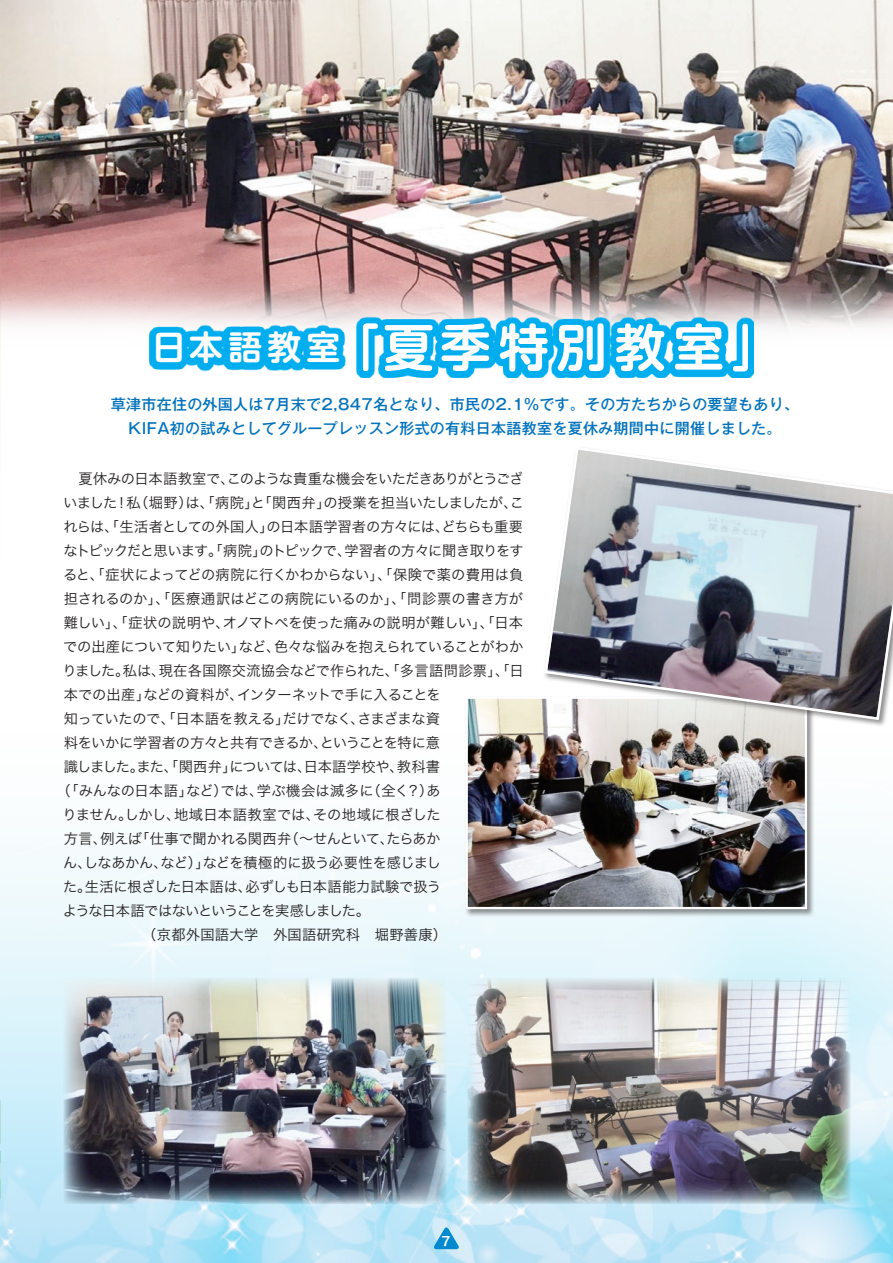
<style>
.page{position:relative;width:893px;height:1263px;background:#fff}
.page>*{position:absolute;margin:0;border:0;box-sizing:border-box;transform-origin:0 0}
.t1{font:700 50.55px "UD Shin M Go Pro De";letter-spacing:.155em;color:#fff}
.t2{font:500 15px/24px "Gothic MB101 Pro";letter-spacing:.02em;color:#0072bc;text-align:center}
.t3{font:14.25px "Hira Kaku Pro W3";letter-spacing:-.02em;color:#231f20}
.t4{font:14.25px "Hira Kaku Pro W3";color:#231f20}
.t5{font:14.25px "Hira Kaku Pro W3";letter-spacing:-.065em;color:#231f20}
.t6{font:14.25px "Hira Kaku Pro W3";letter-spacing:.025em;color:#231f20}
.t7{font:14.25px "Hira Kaku Pro W3";letter-spacing:-.045em;color:#231f20}
.t8{font:14.25px "Hira Kaku Pro W3";letter-spacing:.005em;color:#231f20}
.t9{font:14.25px "Hira Kaku Pro W3";letter-spacing:-.08em;color:#231f20}
.t10{font:14.25px "Hira Kaku Pro W3";letter-spacing:.02em;color:#231f20}
.t11{font:12.75px "Hira Kaku Pro W6";color:#fff}
.s1{font-size:33.75px}
</style>
<div class="page">
<img style="left:0;top:407px;width:1px;height:21px">
<img style="left:0;top:817px;width:893px;height:446px">
<img style="left:0;top:0;width:893px;height:407px">
<img style="left:64px;top:978px;width:382px;height:225px">
<img style="left:468px;top:978px;width:382px;height:225px">
<svg style="left:150px;top:317px;width:604px;height:61px;background:#32bcf0"></svg>
<div style="left:464px;top:695px;width:350px;height:222px;background:#231f20;opacity:.5"></div>
<img style="left:464px;top:695px;width:344px;height:215px">
<svg style="left:543px;top:450px;width:350px;height:272px"></svg>
<svg style="left:432px;top:1225px;width:28px;height:24px"></svg>
<h1 class="t1" style="left:152px;top:306px;width:632px"><span class="s1">日本語教室</span> 「夏季特別教室」</h1>
<p class="t2" style="left:111px;top:391px;width:690px">草津市在住の外国人は7月末で2,847名となり、市民の2.1%です。その方たちからの要望もあり、<br>KIFA初の試みとしてグループレッスン形式の有料日本語教室を夏休み期間中に開催しました。</p>
<p class="t7" style="left:64px;top:466px;width:461px">　夏休みの日本語教室で、このような貴重な機会をいただきありがとうござ</p>
<p class="t3" style="left:63px;top:490px;width:462px">いました！私（堀野）は、「病院」と「関西弁」の授業を担当いたしましたが、こ</p>
<p class="t3" style="left:63px;top:514px;width:461px">れらは、「生活者としての外国人」の日本語学習者の方々には、どちらも重要</p>
<p class="t5" style="left:63px;top:538px;width:462px">なトピックだと思います。「病院」のトピックで、学習者の方々に聞き取りをす</p>
<p class="t3" style="left:63px;top:562px;width:462px">ると、「症状によってどの病院に行くかわからない」、「保険で薬の費用は負</p>
<p class="t4" style="left:64px;top:586px;width:461px">担されるのか」、「医療通訳はどこの病院にいるのか」、「問診票の書き方が</p>
<p class="t3" style="left:64px;top:610px;width:461px">難しい」、「症状の説明や、オノマトペを使った痛みの説明が難しい」、「日本</p>
<p class="t3" style="left:63px;top:634px;width:462px">での出産について知りたい」など、色々な悩みを抱えられていることがわか</p>
<p class="t6" style="left:63px;top:658px;width:462px">りました。私は、現在各国際交流協会などで作られた、「多言語問診票」、「日</p>
<p class="t3" style="left:64px;top:681px;width:379px">本での出産」などの資料が、インターネットで手に入ることを</p>
<p class="t3" style="left:64px;top:705px;width:378px">知っていたので、「日本語を教える」だけでなく、さまざまな資</p>
<p class="t3" style="left:64px;top:729px;width:378px">料をいかに学習者の方々と共有できるか、ということを特に意</p>
<p class="t3" style="left:64px;top:753px;width:378px">識しました。また、「関西弁」については、日本語学校や、教科書</p>
<p class="t8" style="left:57px;top:777px;width:386px">（「みんなの日本語」など）では、学ぶ機会は滅多に（全く？）あ</p>
<p class="t4" style="left:63px;top:801px;width:379px">りません。しかし、地域日本語教室では、その地域に根ざした</p>
<p class="t3" style="left:64px;top:825px;width:378px">方言、例えば「仕事で聞かれる関西弁（〜せんといて、たらあか</p>
<p class="t3" style="left:63px;top:849px;width:379px">ん、しなあかん、など）」などを積極的に扱う必要性を感じまし</p>
<p class="t3" style="left:63px;top:873px;width:379px">た。生活に根ざした日本語は、必ずしも日本語能力試験で扱う</p>
<p class="t9" style="left:63px;top:897px;width:309px">ような日本語ではないということを実感しました。</p>
<p class="t10" style="left:142px;top:921px;width:306px">（京都外国語大学　外国語研究科　堀野善康）</p>
<p class="t11" style="left:442px;top:1229px;width:11px">7</p>
</div>
